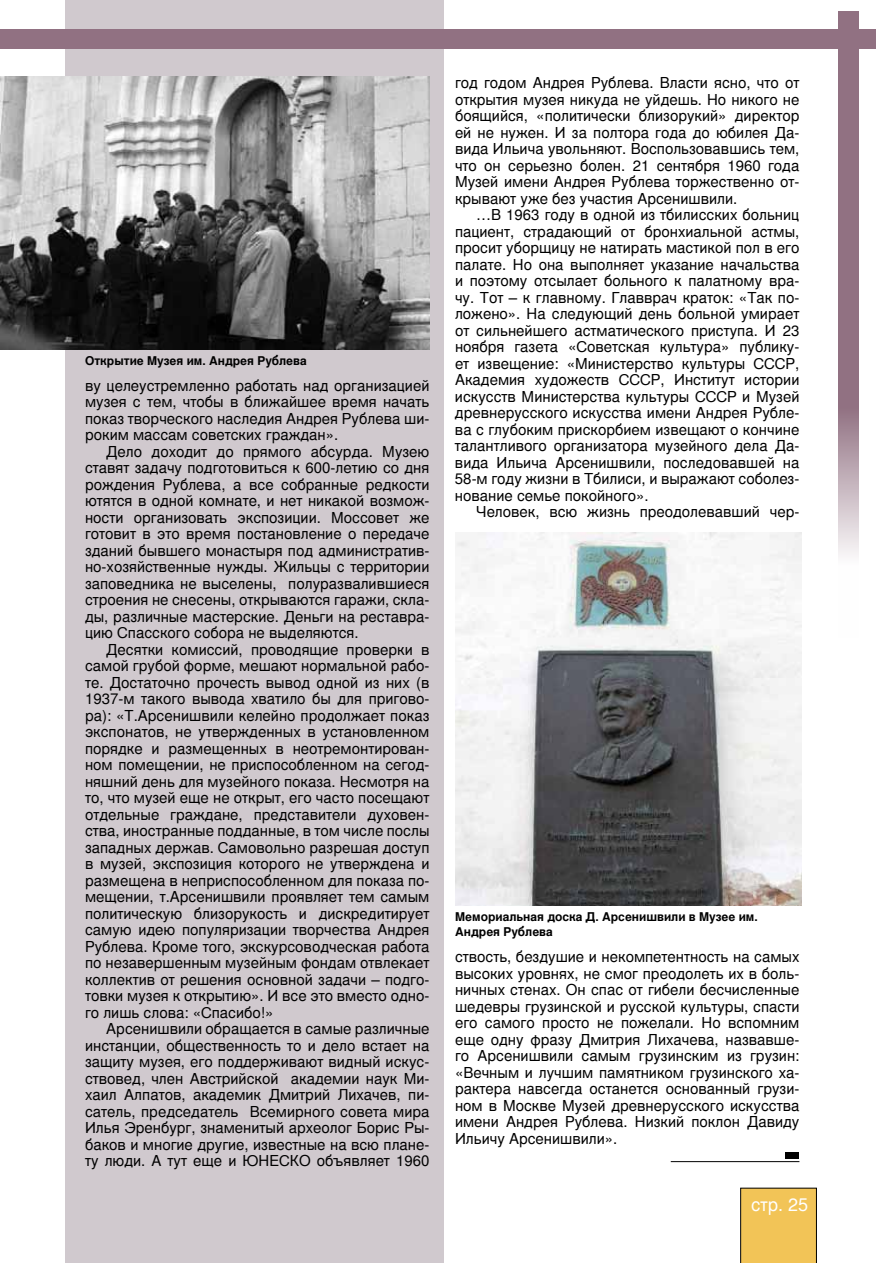
<style>
.page{position:relative;width:893px;height:1263px;background:#fff}
.page>*{position:absolute;margin:0;border:0;box-sizing:border-box;transform-origin:0 0}
.t1{font:18px "Nimbus San LCY";color:#fff}
.t2{font:15px/16.5px "Nimbus San LCY";color:#000;text-align:justify}
.t3{font:700 12px/15px "Nimbus San LCY";color:#000}
</style>
<div class="page">
<div style="left:740px;top:1188px;width:77px;height:75px;background:#f2c457"></div>
<svg style="left:838px;top:11px;width:21px;height:545px;background:#9f8392"></svg>
<div style="left:66px;top:0;width:378px;height:1263px;background:#d0c9ce"></div>
<div style="left:0;top:29px;width:876px;height:20px;background:#917182"></div>
<img style="left:0;top:77px;width:429px;height:272px">
<img style="left:455px;top:533px;width:347px;height:373px">
<div style="left:785px;top:1152px;width:13px;height:7px;background:#000"></div>
<hr style="left:671px;top:1161px;width:128px;height:1px;background:#000">
<p class="t3" style="left:85px;top:353px;width:223px">Открытие Музея им. Андрея Рублева</p>
<p class="t2" style="left:85px;top:377px;width:346px">ву целеустремленно работать над организацией музея с тем, чтобы в ближайшее время начать показ творческого наследия Андрея Рублева ши&shy;роким массам советских граждан».</p>
<p class="t2" style="left:85px;top:443px;width:346px;text-indent:21px">Дело доходит до прямого абсурда. Музею ставят задачу подготовиться к 600-летию со дня рождения Рублева, а все собранные редкости ютятся в одной комнате, и нет никакой возмож&shy;ности организовать экспозиции. Моссовет же готовит в это время постановление о передаче зданий бывшего монастыря под административ&shy;но-хозяйственные нужды. Жильцы с территории заповедника не выселены, полуразвалившиеся строения не снесены, открываются гаражи, скла&shy;ды, различные мастерские. Деньги на реставра&shy;цию Спасского собора не выделяются.</p>
<p class="t2" style="left:85px;top:641px;width:346px;text-indent:21px">Десятки комиссий, проводящие проверки в самой грубой форме, мешают нормальной рабо&shy;те. Достаточно прочесть вывод одной из них (в 1937-м такого вывода хватило бы для пригово&shy;ра): «Т.Арсенишвили келейно продолжает показ экспонатов, не утвержденных в установленном порядке и размещенных в неотремонтирован&shy;ном помещении, не приспособленном на сегод&shy;няшний день для музейного показа. Несмотря на то, что музей еще не открыт, его часто посещают отдельные граждане, представители духовен&shy;ства, иностранные подданные, в том числе послы западных держав. Самовольно разрешая доступ в музей, экспозиция которого не утверждена и размещена в неприспособленном для показа по&shy;мещении, т.Арсенишвили проявляет тем самым политическую близорукость и дискредитирует самую идею популяризации творчества Андрея Рублева. Кроме того, экскурсоводческая работа по незавершенным музейным фондам отвлекает коллектив от решения основной задачи – подго&shy;товки музея к открытию». И все это вместо одно&shy;го лишь слова: «Спасибо!»</p>
<p class="t2" style="left:85px;top:1021px;width:346px;text-indent:21px">Арсенишвили обращается в самые различные инстанции, общественность то и дело встает на защиту музея, его поддерживают видный искус&shy;ствовед, член Австрийской академии наук Ми&shy;хаил Алпатов, академик Дмитрий Лихачев, пи&shy;сатель, председатель Всемирного совета мира Илья Эренбург, знаменитый археолог Борис Ры&shy;баков и многие другие, известные на всю плане&shy;ту люди. А тут еще и ЮНЕСКО</p>
<p class="t2" style="left:317px;top:1153px;width:114px">объявляет 1960</p>
<p class="t2" style="left:455px;top:75px;width:346px">год годом Андрея Рублева. Власти ясно, что от открытия музея никуда не уйдешь. Н о никого не боящийся, «политически близорукий» директор ей не нужен. И за полтора года до юбилея Да&shy;вида Ильича увольняют. Воспользовавшись тем, что он серьезно болен. 21 сентября 1960 года Музей имени Андрея Рублева торжественно от&shy;крывают уже без участия Арсенишвили.</p>
<p class="t2" style="left:455px;top:207px;width:346px;text-indent:21px">…В 1963 году в одной из тбилисских больниц пациент, страдающий от бронхиальной астмы, просит уборщицу не натирать мастикой пол в его палате. Но она выполняет указание начальства и поэтому отсылает больного к палатному вра&shy;чу. Тот – к главному. Главврач краток: «Так по&shy;ложено». На следующий день больной умирает от сильнейшего астматического приступа. И 23 ноября газета «Советская культура» публику&shy;ет извещение: «Министерство культуры СССР</p>
<p class="t2" style="left:795px;top:355px;width:6px">,</p>
<p class="t2" style="left:455px;top:372px;width:175px">Академия художеств СССР</p>
<p class="t2" style="left:455px;top:372px;width:346px;text-indent:205px">, И нститут истории искусств Министерства культуры СССР</p>
<p class="t2" style="left:455px;top:388px;width:346px;text-indent:287px">и Музей древнерусского искусства имени Андрея Рубле&shy;ва с глубоким прискорбием извещают о кончине талантливого организатора музейного дела Да&shy;вида Ильича Арсенишвили, последовавшей на 58-м году жизни в Тбилиси, и выражают соболез&shy;нование семье покойного».</p>
<p class="t2" style="left:476px;top:504px;width:325px">Человек, всю жизнь преодолевавший чер-</p>
<p class="t3" style="left:455px;top:909px;width:304px">Мемориальная доска Д. Арсенишвили в Музее им.<br>Андрея Рублева</p>
<p class="t2" style="left:455px;top:948px;width:346px">ствость, бездушие и некомпетентность на самых высоких уровнях, не смог преодолеть их в боль&shy;ничных стенах. Он спас от гибели бесчисленные шедевры грузинской и русской культуры, спасти его самого просто не пожелали. Но вспомним еще одну фразу Дмитрия Лихачева, назвавше&shy;го Арсенишвили самым грузинским из грузин: «Вечным и лучшим памятником грузинского ха&shy;рактера навсегда останется основанный грузи&shy;ном в Москве Музей древнерусского искусства имени Андрея Рублева. Н изкий поклон Давиду Ильичу Арсенишвили».</p>
<p class="t1" style="left:751px;top:1194px;width:59px">стр. 25</p>
</div>
